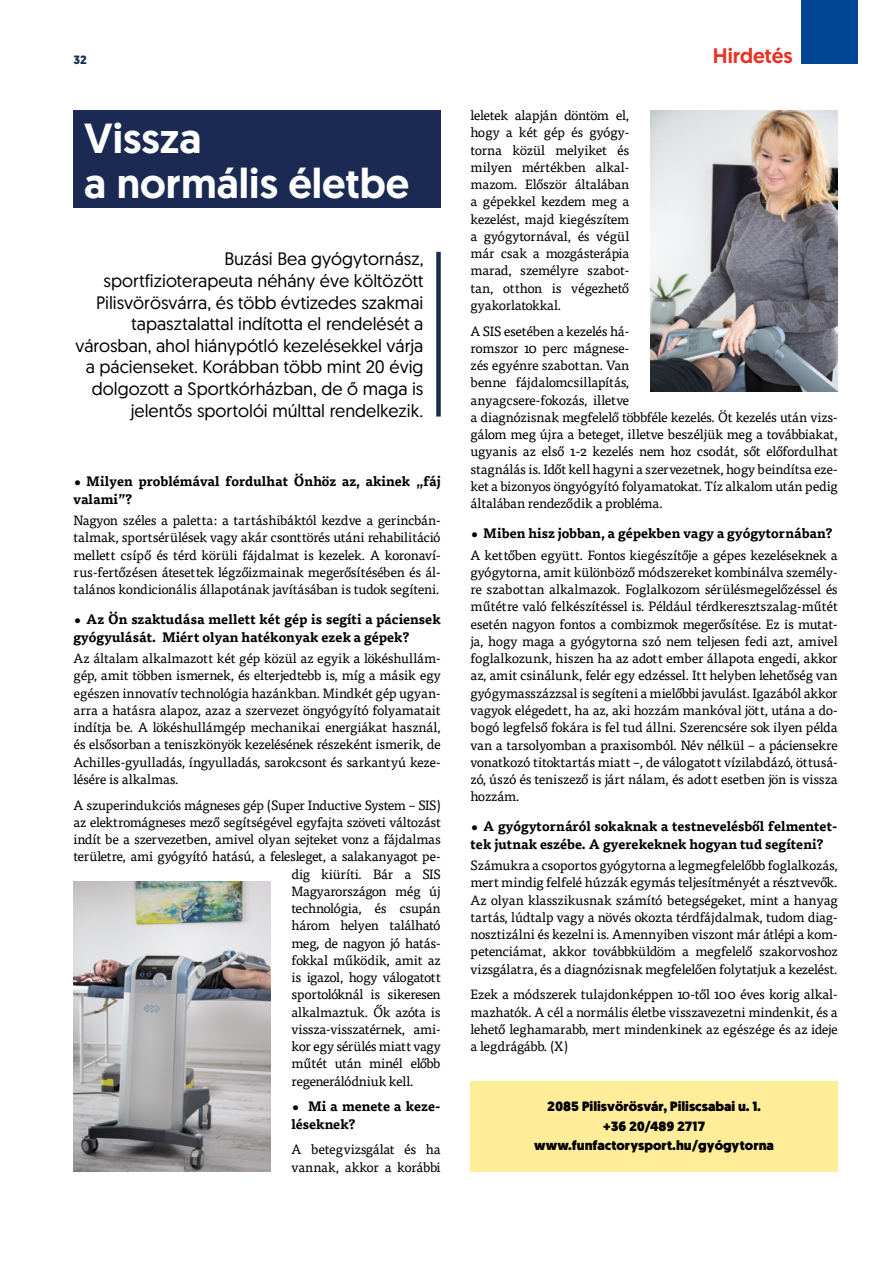
<style>
.page{position:relative;width:893px;height:1263px;background:#fff}
.page>*{position:absolute;margin:0;border:0;box-sizing:border-box;transform-origin:0 0}
.t1{font:500 42px/45px "Geomanist";color:#fff}
.t2{font:500 21px "Geomanist";color:#e63326}
.t3{font:18px/21.6px "Geomanist";color:#000;text-align:right}
.t4{font:13.5px/17.2px "Tisa Pro";letter-spacing:-.02em;color:#000;text-align:justify}
.t5{font:700 13.5px/17.2px "Tisa Pro";color:#000}
.t6{font:900 13.5px/19.5px "Geomanist";color:#000;text-align:center}
.t7{font:13.5px "Tisa Pro";letter-spacing:-.04em;color:#000}
.t8{font:700 12px "Geomanist";color:#1a2a53}
</style>
<div class="page">
<div style="left:801px;top:0;width:57px;height:63px;background:#014694"></div>
<img style="left:74px;top:881px;width:196px;height:290px">
<img style="left:651px;top:111px;width:187px;height:280px">
<div style="left:436px;top:252px;width:5px;height:165px;background:#1a2a53"></div>
<div style="left:470px;top:1080px;width:368px;height:91px;background:#ffed99"></div>
<div style="left:74px;top:111px;width:367px;height:97px;background:#1a2a53"></div>
<p class="t8" style="left:74px;top:52px;width:15px">32</p>
<h2 class="t2" style="left:713px;top:42px;width:81px">Hirdetés</h2>
<h1 class="t1" style="left:84px;top:115px;width:326px">Vissza<br>a normális életbe</h1>
<p class="t3" style="left:75px;top:248px;width:350px">Buzási Bea gyógytornász, sportfizioterapeuta néhány éve költözött Pilisvörösvárra, és több évtizedes szakmai tapasztalattal indította el rendelését a városban, ahol hiánypótló kezelésekkel várja a pácienseket. Korábban több mint 20 évig dolgozott a Sportkórházban, de ő maga is jelentős sportolói múlttal rendelkezik.</p>
<p class="t5" style="left:74px;top:472px;width:369px">• Milyen problémával fordulhat Önhöz az, akinek „fáj valami”?</p>
<p class="t4" style="left:74px;top:511px;width:369px">Nagyon széles a paletta: a tartáshibáktól kezdve a gerincbán&shy;talmak, sportsérülések vagy akár csonttörés utáni rehabilitáció mellett csípő és térd körüli fájdalmat is kezelek. A koronaví&shy;rus-fertőzésen átesettek légzőizmainak megerősítésében és ál&shy;talános kondicionális állapotának javításában is tudok segíteni.</p>
<p class="t5" style="left:74px;top:610px;width:369px">• Az Ön szaktudása mellett két gép is segíti a páciensek gyógyulását. Miért olyan hatékonyak ezek a gépek?</p>
<p class="t4" style="left:74px;top:649px;width:369px">Az általam alkalmazott két gép közül az egyik a lökéshullám&shy;gép, amit többen ismernek, és elterjedtebb is, míg a másik egy egészen innovatív technológia hazánkban. Mindkét gép ugyan&shy;arra a hatásra alapoz, azaz a szervezet öngyógyító folyamatait indítja be. A lökéshullámgép mechanikai energiákat használ, és elsősorban a teniszkönyök kezelésének részeként ismerik, de Achilles-gyulladás, íngyulladás, sarokcsont és sarkantyú keze&shy;lésére is alkalmas.</p>
<p class="t4" style="left:74px;top:795px;width:369px">A szuperindukciós mágneses gép (Super Inductive System – SIS)</p>
<p class="t4" style="left:74px;top:813px;width:369px">az elektromágneses mező segítségével egyfajta szöveti változást</p>
<p class="t4" style="left:74px;top:830px;width:369px">indít be a szervezetben, amivel olyan sejteket vonz a fájdalmas</p>
<p class="t4" style="left:74px;top:847px;width:369px">területre, ami gyógyító hatású, a felesleget, a salakanyagot pe-</p>
<p class="t4" style="left:292px;top:864px;width:151px">dig kiüríti. Bár a SIS</p>
<p class="t4" style="left:292px;top:882px;width:151px">Magyarországon még új</p>
<p class="t4" style="left:292px;top:899px;width:151px">technológia, és csupán</p>
<p class="t4" style="left:292px;top:916px;width:151px">három helyen található</p>
<p class="t4" style="left:292px;top:933px;width:151px">meg, de nagyon jó hatás-</p>
<p class="t4" style="left:292px;top:951px;width:151px">fokkal működik, amit az</p>
<p class="t4" style="left:292px;top:968px;width:151px">is igazol, hogy válogatott</p>
<p class="t7" style="left:292px;top:985px;width:151px">sportolóknál is sikeresen</p>
<p class="t4" style="left:292px;top:1002px;width:151px">alkalmaztuk. Ők azóta is</p>
<p class="t4" style="left:292px;top:1020px;width:151px">vissza-visszatérnek, ami-</p>
<p class="t4" style="left:292px;top:1037px;width:151px">kor egy sérülés miatt vagy</p>
<p class="t4" style="left:292px;top:1054px;width:151px">műtét után minél előbb</p>
<p class="t4" style="left:292px;top:1071px;width:124px">regenerálódniuk kell.</p>
<p class="t5" style="left:292px;top:1097px;width:151px">• Mi a menete a keze&shy;léseknek?</p>
<p class="t4" style="left:292px;top:1140px;width:151px">A betegvizsgálat és ha vannak, akkor a korábbi</p>
<p class="t4" style="left:470px;top:106px;width:160px">leletek alapján döntöm el, hogy a két gép és gyógy&shy;torna közül melyiket és milyen mértékben alkal&shy;mazom. Először általában a gépekkel kezdem meg a kezelést, majd kiegészítem a gyógytornával, és végül már csak a mozgásterápia marad, személyre szabot&shy;tan, otthon is végezhető gyakorlatokkal.</p>
<p class="t4" style="left:470px;top:321px;width:369px;text-align:left">A SIS esetében a kezelés há-<br>romszor 10 perc mágnese-<br>zés egyénre szabottan. Van<br>benne fájdalomcsillapítás,<br>anyagcsere-fokozás, illetve<br>a diagnózisnak megfelelő többféle kezelés. Öt kezelés után vizs&shy;gálom meg újra a beteget, illetve beszéljük meg a továbbiakat, ugyanis az első 1-2 kezelés nem hoz csodát, sőt előfordulhat stagnálás is. Időt kell hagyni a szervezetnek, hogy beindítsa eze&shy;ket a bizonyos öngyógyító folyamatokat. Tíz alkalom után pedig általában rendeződik a probléma.</p>
<p class="t5" style="left:470px;top:524px;width:364px">• Miben hisz jobban, a gépekben vagy a gyógytornában?</p>
<p class="t4" style="left:470px;top:545px;width:369px">A kettőben együtt. Fontos kiegészítője a gépes kezeléseknek a gyógytorna, amit különböző módszereket kombinálva személy&shy;re szabottan alkalmazok. Foglalkozom sérülésmegelőzéssel és műtétre való felkészítéssel is. Például térdkeresztszalag-műtét esetén nagyon fontos a combizmok megerősítése. Ez is mutat&shy;ja, hogy maga a gyógytorna szó nem teljesen fedi azt, amivel foglalkozunk, hiszen ha az adott ember állapota engedi, akkor az, amit csinálunk, felér egy edzéssel. Itt helyben lehetőség van gyógymasszázzsal is segíteni a mielőbbi javulást. Igazából akkor vagyok elégedett, ha az, aki hozzám mankóval jött, utána a do&shy;bogó legfelső fokára is fel tud állni. Szerencsére sok ilyen példa van a tarsolyomban a praxisomból. Név nélkül – a páciensekre vonatkozó titoktartás miatt –, de válogatott vízilabdázó, öttusá&shy;zó, úszó és teniszező is járt nálam, és adott esetben jön is vissza hozzám.</p>
<p class="t5" style="left:470px;top:817px;width:369px">• A gyógytornáról sokaknak a testnevelésből felmentet&shy;tek jutnak eszébe. A gyerekeknek hogyan tud segíteni?</p>
<p class="t4" style="left:470px;top:856px;width:369px">Számukra a csoportos gyógytorna a legmegfelelőbb foglalkozás, mert mindig felfelé húzzák egymás teljesítményét a résztvevők.<br>Az olyan klasszikusnak számító betegségeket, mint a hanyag tartás, lúdtalp vagy a növés okozta térdfájdalmak, tudom diag&shy;nosztizálni és kezelni is. Amennyiben viszont már átlépi a kom&shy;petenciámat, akkor továbbküldöm a megfelelő szakorvoshoz vizsgálatra, és a diagnózisnak megfelelően folytatjuk a kezelést.</p>
<p class="t4" style="left:471px;top:985px;width:369px">Ezek a módszerek tulajdonképpen 10-től 100 éves korig alkal&shy;mazhatók. A cél a normális életbe visszavezetni mindenkit, és a lehető leghamarabb, mert mindenkinek az egészége és az ideje a legdrágább. (X)</p>
<p class="t6" style="left:534px;top:1097px;width:241px">2085 Pilisvörösvár, Piliscsabai u. 1. +36 20/489 2717 www.funfactorysport.hu/gyógytorna</p>
</div>
